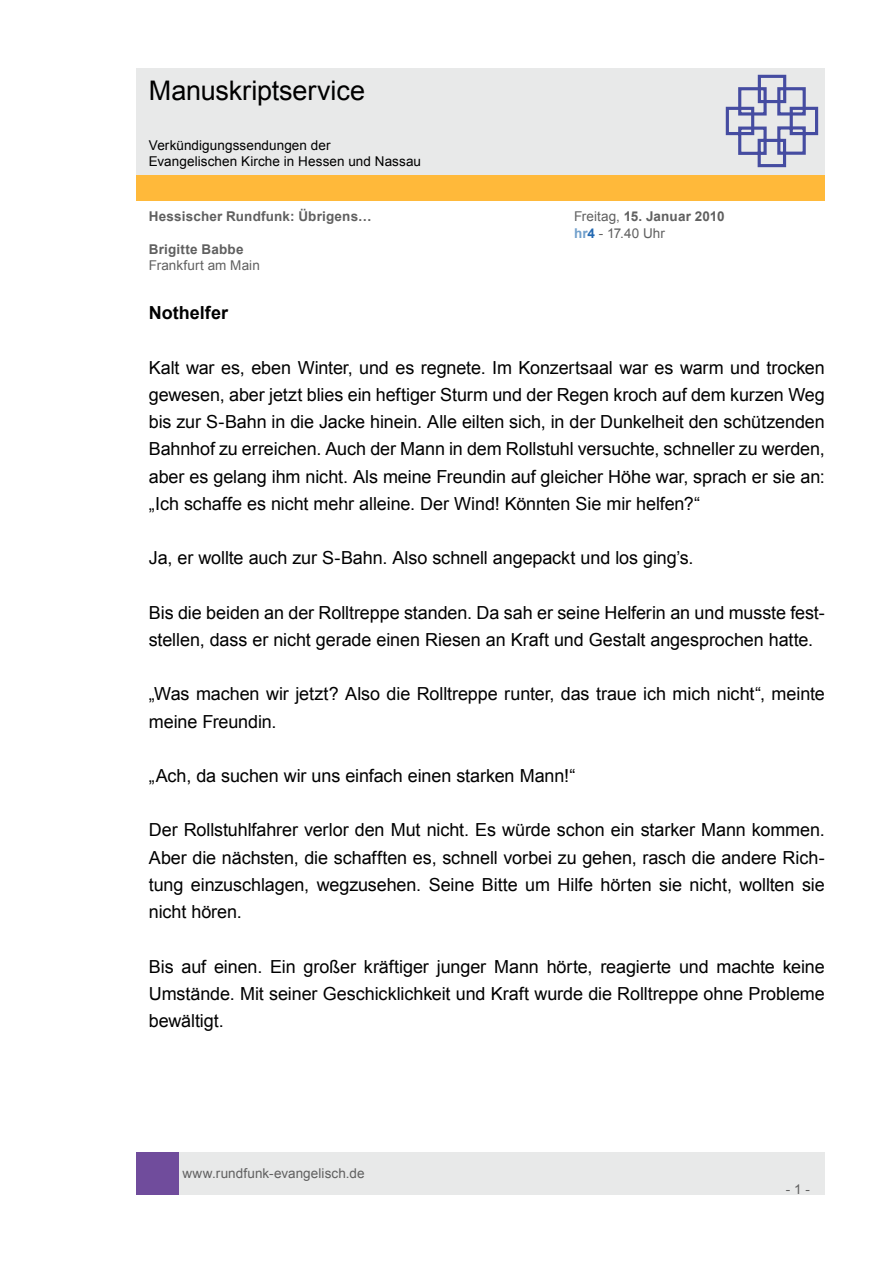
<style>
.page{position:relative;width:893px;height:1263px;background:#fff}
.page>*{position:absolute;margin:0;border:0;box-sizing:border-box;transform-origin:0 0}
.t1{font:27px "Arial";letter-spacing:-.005em;color:#000}
.t2{font:18px/27.2px "Arial";letter-spacing:-.005em;color:#000;text-align:justify}
.t3{font:700 18px "Arial";color:#000}
.t4{font:13.5px/16.2px "Arial";letter-spacing:.005em;color:#606060}
.t5{font:13.5px/16.2px "Arial";letter-spacing:.005em;color:#000}
.t6{font:700 13.5px "Arial";letter-spacing:.015em;color:#606060}
.s1{font-weight:700}
.s2{font-weight:700;color:#71a0cc}
.s3{font-weight:700;color:#2369b2}
</style>
<div class="page">
<div style="left:179px;top:1152px;width:646px;height:43px;background:#e8e9e9"></div>
<div style="left:136px;top:1152px;width:43px;height:43px;background:#704c9c"></div>
<div style="left:136px;top:175px;width:689px;height:26px;background:#ffb93a"></div>
<div style="left:136px;top:68px;width:689px;height:106px;background:#e8e9e9"></div>
<svg style="left:725px;top:74px;width:94px;height:94px"></svg>
<h1 class="t1" style="left:149px;top:73px;width:218px">Manuskriptservice</h1>
<p class="t5" style="left:149px;top:137px;width:274px">Verkündigungssendungen der<br>Evangelischen Kirche in Hessen und Nassau</p>
<p class="t6" style="left:149px;top:208px;width:224px">Hessischer Rundfunk: Übrigens…</p>
<p class="t4" style="left:574px;top:209px;width:152px">Freitag, <span class="s1">15. Januar 2010 </span><span class="s2">hr</span><span class="s3">4</span> - 17.40 Uhr</p>
<p class="t6" style="left:149px;top:240px;width:96px">Brigitte Babbe</p>
<p class="t4" style="left:149px;top:257px;width:113px">Frankfurt am Main</p>
<p class="t3" style="left:149px;top:301px;width:81px">Nothelfer</p>
<p class="t2" style="left:149px;top:354px;width:678px">Kalt war es, eben Winter, und es regnete. Im Konzertsaal war es warm und trocken gewesen, aber jetzt blies ein heftiger Sturm und der Regen kroch auf dem kurzen Weg bis zur S-Bahn in die Jacke hinein. Alle eilten sich, in der Dunkelheit den schützenden Bahnhof zu erreichen. Auch der Mann in dem Rollstuhl versuchte, schneller zu werden, aber es gelang ihm nicht. Als meine Freundin auf gleicher Höhe war, sprach er sie an: „Ich schaffe es nicht mehr alleine. Der Wind! Könnten Sie mir helfen?“</p>
<p class="t2" style="left:149px;top:544px;width:546px">Ja, er wollte auch zur S-Bahn. Also schnell angepackt und los ging’s.</p>
<p class="t2" style="left:149px;top:599px;width:678px">Bis die beiden an der Rolltreppe standen. Da sah er seine Helferin an und musste fest&shy;stellen, dass er nicht gerade einen Riesen an Kraft und Gestalt angesprochen hatte.</p>
<p class="t2" style="left:149px;top:681px;width:677px">„Was machen wir jetzt? Also die Rolltreppe runter, das traue ich mich nicht“, meinte meine Freundin.</p>
<p class="t2" style="left:149px;top:762px;width:428px">„Ach, da suchen wir uns einfach einen starken Mann!“</p>
<p class="t2" style="left:149px;top:817px;width:678px">Der Rollstuhlfahrer verlor den Mut nicht. Es würde schon ein starker Mann kommen.<br>Aber die nächsten, die schafften es, schnell vorbei zu gehen, rasch die andere Rich&shy;tung einzuschlagen, wegzusehen. Seine Bitte um Hilfe hörten sie nicht, wollten sie nicht hören.</p>
<p class="t2" style="left:149px;top:953px;width:678px">Bis auf einen. Ein großer kräftiger junger Mann hörte, reagierte und machte keine Umstände. Mit seiner Geschicklichkeit und Kraft wurde die Rolltreppe ohne Probleme bewältigt.</p>
<p class="t4" style="left:182px;top:1165px;width:184px">www.rundfunk-evangelisch.de</p>
<p class="t4" style="left:786px;top:1181px;width:26px">- 1 -</p>
</div>
